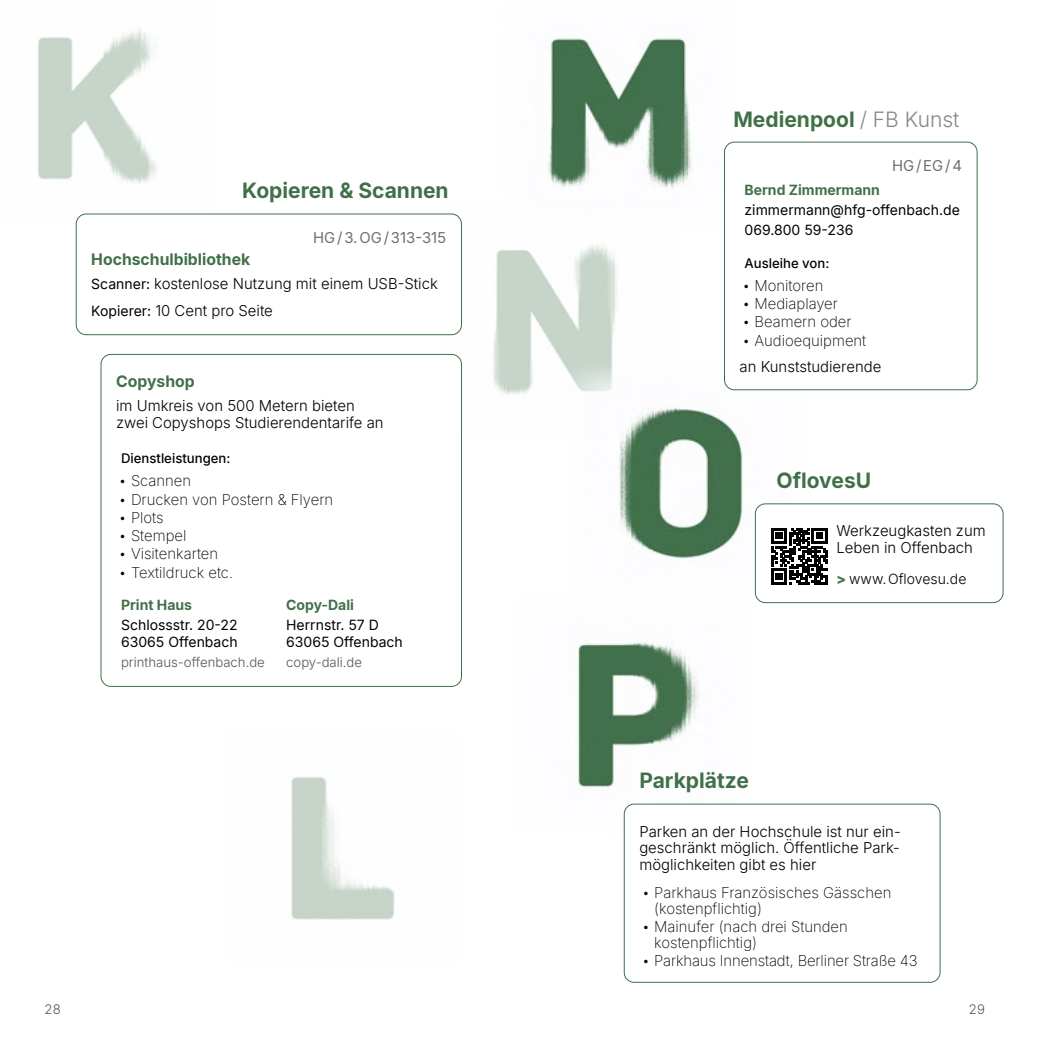
<style>
.page{position:relative;width:1042px;height:1042px;background:#fff}
.page>*{position:absolute;margin:0;border:0;box-sizing:border-box;transform-origin:0 0}
.t1{font:700 21px "Inter";color:#407048}
.t2{font:700 15.75px "Inter";color:#407048}
.t3{font:300 14.88px/16.6px "Inter";color:#000}
.t4{font:200 14.88px/15.8px "Inter";color:#000}
.t5{font:14.88px "Inter";color:#706f6f}
.t6{font:14px/17.5px "Inter";color:#000}
.t7{font:700 14px "Inter";color:#407048}
.t8{font:300 14px "Inter";color:#000}
.t9{font:300 13.12px "Inter";color:#575756}
.t10{font:500 13.12px "Inter";color:#000}
.s1{font-weight:400;font-size:14px}
.s2{font-weight:300;color:#878787}
.s3{font-weight:800;color:#407048}
</style>
<div class="page">
<img style="left:431px;top:213px;width:186px;height:182px">
<img style="left:37px;top:28px;width:187px;height:204px">
<img style="left:291px;top:777px;width:104px;height:143px">
<div style="left:76px;top:214px;width:385px;height:121px;background:#fff;border-radius:10px"></div>
<div style="left:76px;top:214px;width:386px;height:121px;border:1px solid #407048;border-radius:10px"></div>
<div style="left:101px;top:354px;width:360px;height:332px;background:#fff;border-radius:10px"></div>
<div style="left:101px;top:354px;width:361px;height:332px;border:1px solid #407048;border-radius:10px"></div>
<img style="left:578px;top:642px;width:182px;height:199px">
<img style="left:557px;top:354px;width:254px;height:250px">
<div style="left:755px;top:504px;width:248px;height:98px;background:#fff;border-radius:10px"></div>
<div style="left:755px;top:504px;width:248px;height:99px;border:1px solid #407048;border-radius:10px"></div>
<svg style="left:771px;top:528px;width:56px;height:56px"></svg>
<img style="left:491px;top:38px;width:255px;height:197px">
<div style="left:724px;top:142px;width:253px;height:248px;background:#fff;border-radius:10px"></div>
<div style="left:724px;top:142px;width:253px;height:248px;border:1px solid #407048;border-radius:10px"></div>
<div style="left:624px;top:804px;width:316px;height:178px;background:#fff;border-radius:10px"></div>
<div style="left:624px;top:804px;width:316px;height:178px;border:1px solid #407048;border-radius:10px"></div>
<h1 class="t1" style="left:242px;top:174px;width:208px">Kopieren &amp; Scannen</h1>
<p class="t5" style="left:313px;top:226px;width:135px">HG/3.OG/313-315</p>
<p class="t2" style="left:91px;top:248px;width:160px">Hochschulbibliothek</p>
<p class="t3" style="left:91px;top:270px;width:348px;line-height:26.6px"><span class="s1">Scanner:</span> kostenlose Nutzung mit einem USB-Stick<br><span class="s1">Kopierer:</span> 10 Cent pro Seite</p>
<p class="t2" style="left:116px;top:369px;width:80px">Copyshop</p>
<p class="t3" style="left:116px;top:397px;width:269px">im Umkreis von 500 Metern bieten zwei Copyshops Studierendentarife an</p>
<p class="t10" style="left:121px;top:449px;width:111px">Dienstleistungen:</p>
<p class="t4" style="left:119px;top:473px;width:74px">• Scannen</p>
<p class="t4" style="left:119px;top:491px;width:216px">• Drucken von Postern &amp; Flyern</p>
<p class="t4" style="left:119px;top:509px;width:47px">• Plots</p>
<p class="t4" style="left:119px;top:527px;width:69px">• Stempel</p>
<p class="t4" style="left:119px;top:545px;width:101px">• Visitenkarten</p>
<p class="t4" style="left:119px;top:564px;width:116px">• Textildruck etc.</p>
<p class="t7" style="left:121px;top:594px;width:72px">Print Haus</p>
<p class="t6" style="left:121px;top:616px;width:118px">Schlossstr. 20-22<br>63065 Offenbach</p>
<p class="t9" style="left:121px;top:653px;width:145px">printhaus-offenbach.de</p>
<p class="t7" style="left:286px;top:594px;width:69px">Copy-Dali</p>
<p class="t6" style="left:286px;top:616px;width:118px">Herrnstr. 57 D<br>63065 Offenbach</p>
<p class="t9" style="left:286px;top:653px;width:77px">copy-dali.de</p>
<h1 class="t1" style="left:733px;top:104px;width:228px">Medienpool <span class="s2">/ FB Kunst</span></h1>
<p class="t5" style="left:892px;top:155px;width:71px">HG/EG/4</p>
<p class="t7" style="left:744px;top:179px;width:137px">Bernd Zimmermann</p>
<p class="t6" style="left:744px;top:199px;width:217px;line-height:19.9px">zimmermann@hfg-offenbach.de<br>069.800 59-236</p>
<p class="t10" style="left:744px;top:253px;width:86px">Ausleihe von:</p>
<p class="t4" style="left:742px;top:277px;width:83px">• Monitoren</p>
<p class="t4" style="left:742px;top:295px;width:97px">• Mediaplayer</p>
<p class="t4" style="left:742px;top:314px;width:111px">• Beamern oder</p>
<p class="t4" style="left:742px;top:332px;width:126px">• Audioequipment</p>
<p class="t3" style="left:739px;top:358px;width:143px">an Kunststudierende</p>
<h1 class="t1" style="left:776px;top:464px;width:96px">OflovesU</h1>
<p class="t3" style="left:836px;top:522px;width:151px">Werkzeugkasten zum<br>Leben in Offenbach</p>
<p class="t8" style="left:836px;top:569px;width:131px"><span class="s3">&gt;</span> www.Oflovesu.de</p>
<h1 class="t1" style="left:639px;top:764px;width:111px">Parkplätze</h1>
<p class="t3" style="left:639px;top:822px;width:263px;text-align:justify">Parken an der Hochschule ist nur ein&shy;geschränkt möglich. Öffentliche Park&shy;möglichkeiten gibt es hier</p>
<p class="t4" style="left:654px;top:884px;width:239px;text-indent:-12px">• Parkhaus Französisches Gässchen (kostenpflichtig)</p>
<p class="t4" style="left:654px;top:918px;width:195px;text-indent:-12px">• Mainufer (nach drei Stunden kostenpflichtig)</p>
<p class="t4" style="left:642px;top:952px;width:277px">• Parkhaus Innenstadt, Berliner Straße 43</p>
<p class="t9" style="left:45px;top:999px;width:18px">28</p>
<p class="t9" style="left:969px;top:999px;width:17px">29</p>
</div>
